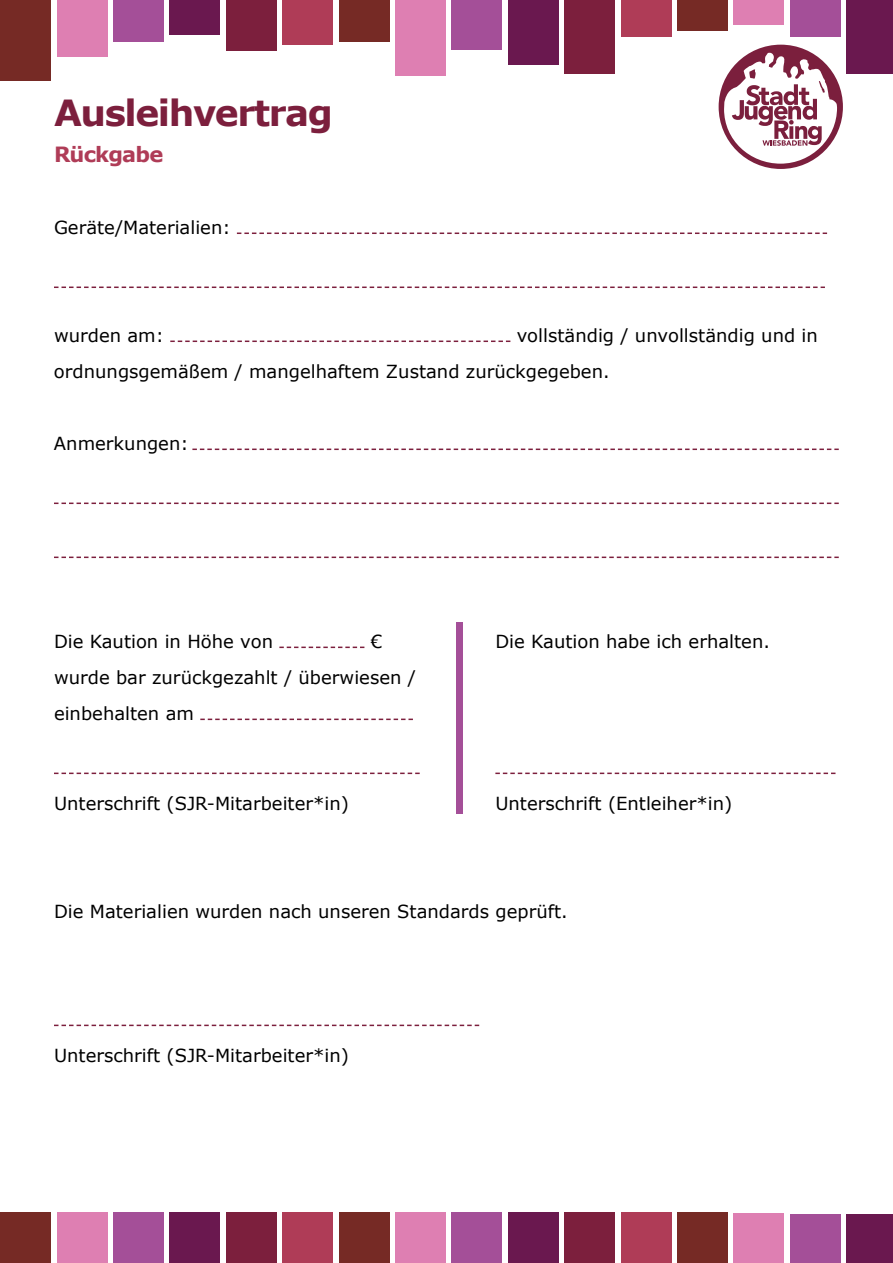
<style>
.page{position:relative;width:893px;height:1263px;background:#fff}
.page>*{position:absolute;margin:0;border:0;box-sizing:border-box;transform-origin:0 0}
.t1{font:700 36px "Verdana";letter-spacing:-.04em;color:#7c1f3d}
.t2{font:700 21px "Verdana";letter-spacing:-.04em;color:#af3c57}
.t3{font:18px/36px "Verdana";color:#000}
</style>
<div class="page">
<svg style="left:719px;top:45px;width:124px;height:124px"></svg>
<div style="left:621px;top:0;width:50px;height:36px;background:#af3c57"></div>
<div style="left:282px;top:0;width:51px;height:45px;background:#af3c57"></div>
<div style="left:677px;top:0;width:51px;height:30px;background:#762a25"></div>
<div style="left:339px;top:0;width:50px;height:41px;background:#762a25"></div>
<div style="left:734px;top:0;width:50px;height:24px;background:#de7fb2"></div>
<div style="left:395px;top:0;width:51px;height:76px;background:#de7fb2"></div>
<div style="left:790px;top:0;width:50px;height:36px;background:#a44f98"></div>
<div style="left:452px;top:0;width:50px;height:50px;background:#a44f98"></div>
<div style="left:846px;top:0;width:47px;height:74px;background:#6a184f"></div>
<div style="left:508px;top:0;width:50px;height:64px;background:#6a184f"></div>
<div style="left:564px;top:0;width:51px;height:74px;background:#7c1f3d"></div>
<div style="left:0;top:0;width:51px;height:81px;background:#762a25"></div>
<div style="left:57px;top:0;width:50px;height:56px;background:#de7fb2"></div>
<div style="left:113px;top:0;width:51px;height:41px;background:#a44f98"></div>
<div style="left:170px;top:0;width:50px;height:35px;background:#6a184f"></div>
<div style="left:226px;top:0;width:51px;height:50px;background:#7c1f3d"></div>
<div style="left:621px;top:1212px;width:50px;height:51px;background:#af3c57"></div>
<div style="left:282px;top:1212px;width:51px;height:51px;background:#af3c57"></div>
<div style="left:677px;top:1212px;width:51px;height:51px;background:#762a25"></div>
<div style="left:339px;top:1212px;width:50px;height:51px;background:#762a25"></div>
<div style="left:734px;top:1214px;width:50px;height:49px;background:#de7fb2"></div>
<div style="left:395px;top:1212px;width:51px;height:51px;background:#de7fb2"></div>
<div style="left:790px;top:1214px;width:50px;height:49px;background:#a44f98"></div>
<div style="left:452px;top:1212px;width:50px;height:51px;background:#a44f98"></div>
<div style="left:846px;top:1214px;width:47px;height:49px;background:#6a184f"></div>
<div style="left:508px;top:1212px;width:50px;height:51px;background:#6a184f"></div>
<div style="left:564px;top:1212px;width:51px;height:51px;background:#7c1f3d"></div>
<div style="left:0;top:1212px;width:51px;height:51px;background:#762a25"></div>
<div style="left:57px;top:1212px;width:50px;height:51px;background:#de7fb2"></div>
<div style="left:113px;top:1212px;width:51px;height:51px;background:#a44f98"></div>
<div style="left:170px;top:1212px;width:50px;height:51px;background:#6a184f"></div>
<div style="left:226px;top:1212px;width:51px;height:51px;background:#7c1f3d"></div>
<svg style="left:237px;top:233px;width:590px;height:1px"></svg>
<svg style="left:54px;top:287px;width:771px;height:1px"></svg>
<svg style="left:170px;top:341px;width:340px;height:1px"></svg>
<svg style="left:192px;top:449px;width:647px;height:1px"></svg>
<svg style="left:54px;top:503px;width:785px;height:1px"></svg>
<svg style="left:54px;top:557px;width:785px;height:1px"></svg>
<svg style="left:279px;top:647px;width:85px;height:1px"></svg>
<svg style="left:200px;top:719px;width:213px;height:1px"></svg>
<svg style="left:54px;top:773px;width:366px;height:1px"></svg>
<svg style="left:54px;top:1025px;width:425px;height:1px"></svg>
<svg style="left:495px;top:773px;width:341px;height:1px"></svg>
<div style="left:456px;top:623px;width:6px;height:191px;background:#a44f98"></div>
<p class="t1" style="left:54px;top:87px;width:281px">Ausleihvertrag</p>
<p class="t2" style="left:54px;top:139px;width:111px">Rückgabe</p>
<p class="t3" style="left:54px;top:210px;width:178px">Geräte/Materialien:</p>
<p class="t3" style="left:54px;top:318px;width:111px">wurden am:</p>
<p class="t3" style="left:54px;top:318px;width:765px;text-indent:463px">vollständig / unvollständig und in ordnungsgemäßem / mangelhaftem Zustand zurückgegeben.</p>
<p class="t3" style="left:54px;top:426px;width:136px">Anmerkungen:</p>
<p class="t3" style="left:54px;top:624px;width:221px">Die Kaution in Höhe von</p>
<p class="t3" style="left:54px;top:624px;width:363px;text-indent:317px">€ wurde bar zurückgezahlt / überwiesen / einbehalten am</p>
<p class="t3" style="left:495px;top:624px;width:276px">Die Kaution habe ich erhalten.</p>
<p class="t3" style="left:54px;top:786px;width:297px">Unterschrift (SJR-Mitarbeiter*in)</p>
<p class="t3" style="left:495px;top:786px;width:238px">Unterschrift (Entleiher*in)</p>
<p class="t3" style="left:54px;top:894px;width:515px">Die Materialien wurden nach unseren Standards geprüft.</p>
<p class="t3" style="left:54px;top:1038px;width:297px">Unterschrift (SJR-Mitarbeiter*in)</p>
</div>
